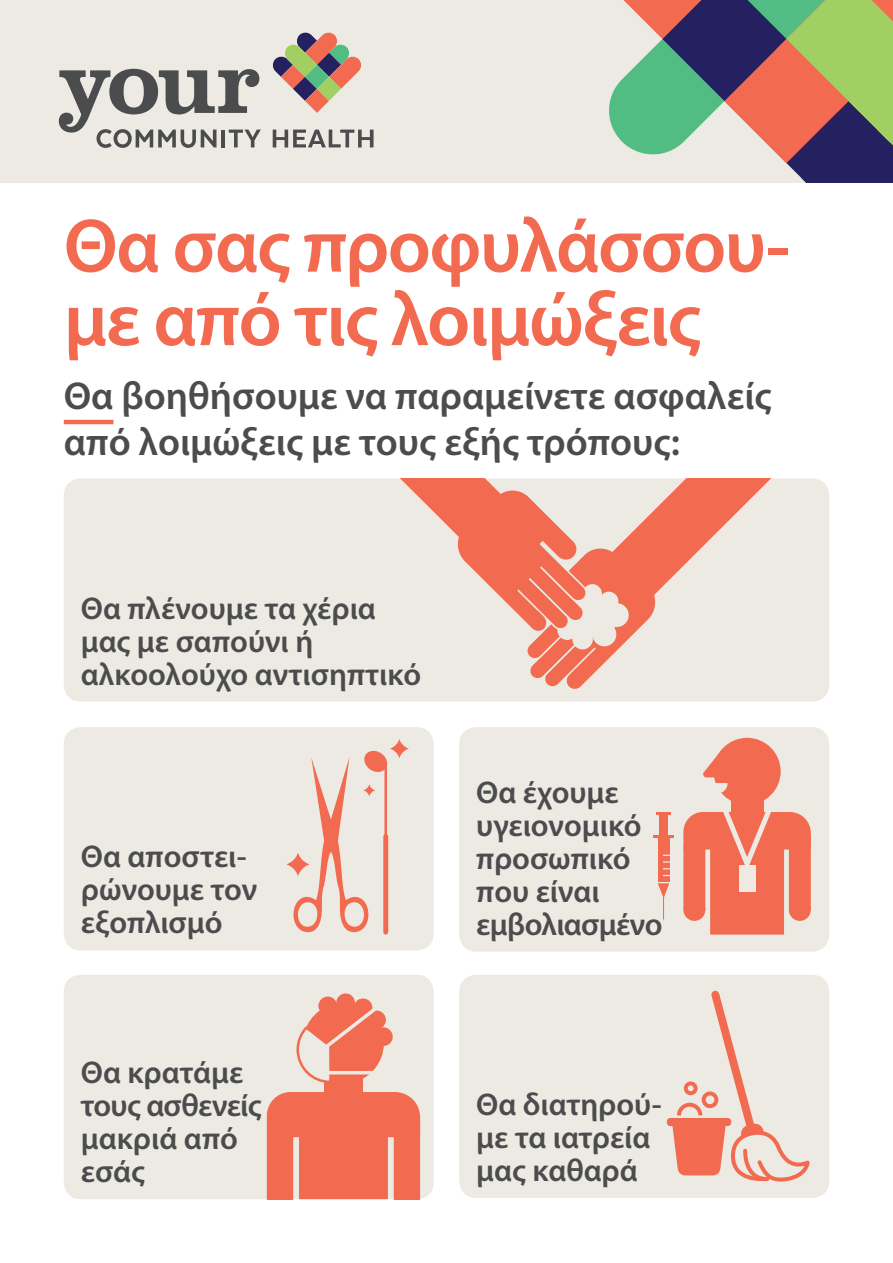
<style>
.page{position:relative;width:893px;height:1263px;background:#fff}
.page>*{position:absolute;margin:0;border:0;box-sizing:border-box;transform-origin:0 0}
.Heading{font:600 76.5px/73.5px "Myriad Pro";letter-spacing:-.02em;color:#f26b50}
.Small_black_subhead{font:600 39px/46.5px "Myriad Pro";color:#4b4c4d}
.Small_Body{font:600 31.5px/33px "Myriad Pro";color:#4b4c4d}
</style>
<div class="page">
<div style="left:64px;top:478px;width:765px;height:224px;background:#edeae3;border-radius:17px"></div>
<div style="left:459px;top:975px;width:370px;height:223px;background:#edeae3;border-radius:17px"></div>
<hr style="left:64px;top:420px;width:49px;height:4px;background:#f26b50">
<div style="left:64px;top:727px;width:370px;height:223px;background:#edeae3;border-radius:17px"></div>
<div style="left:459px;top:727px;width:370px;height:224px;background:#edeae3;border-radius:17px"></div>
<div style="left:64px;top:975px;width:370px;height:224px;background:#edeae3;border-radius:17px"></div>
<svg style="left:333px;top:478px;width:470px;height:211px"></svg>
<svg style="left:286px;top:739px;width:123px;height:193px"></svg>
<div style="left:731px;top:796px;width:32px;height:34px;background:#f26b50"></div>
<div style="left:713px;top:738px;width:68px;height:67px;background:#f26b50;border-radius:50%"></div>
<svg style="left:703px;top:748px;width:20px;height:29px"></svg>
<svg style="left:715px;top:783px;width:13px;height:10px"></svg>
<svg style="left:683px;top:802px;width:128px;height:132px"></svg>
<div style="left:739px;top:865px;width:16px;height:27px;background:#edeae3"></div>
<div style="left:658px;top:835px;width:11px;height:47px;background:#f26b50"></div>
<div style="left:659px;top:813px;width:9px;height:47px;background:#f26b50"></div>
<hr style="left:653px;top:835px;width:21px;height:2px;background:#f26b50">
<svg style="left:656px;top:812px;width:15px;height:2px"></svg>
<svg style="left:658px;top:883px;width:11px;height:38px"></svg>
<svg style="left:663px;top:855px;width:7px;height:14px"></svg>
<div style="left:324px;top:1073px;width:39px;height:41px;background:#f26b50"></div>
<div style="left:267px;top:1092px;width:153px;height:107px;background:#f26b50"></div>
<svg style="left:296px;top:993px;width:97px;height:90px"></svg>
<hr style="left:326px;top:1071px;width:53px;height:3px;background:#edeae3">
<div style="left:667px;top:1118px;width:64px;height:8px;background:#f26b50;border-radius:4px"></div>
<svg style="left:672px;top:991px;width:138px;height:190px"></svg>
<div style="left:0;top:0;width:893px;height:183px;background:#edeae3"></div>
<svg style="left:59px;top:69px;width:202px;height:79px"></svg>
<svg style="left:273px;top:130px;width:100px;height:17px"></svg>
<svg style="left:273px;top:32px;width:88px;height:81px"></svg>
<svg style="left:609px;top:0;width:284px;height:183px"></svg>
<p class="Heading" style="left:64px;top:207px;width:727px">Θα σας προφυλάσσου&shy;με από τις λοιμώξεις</p>
<p class="Small_black_subhead" style="left:64px;top:371px;width:709px">Θα βοηθήσουμε να παραμείνετε ασφαλείς από λοιμώξεις με τους εξής τρόπους:</p>
<p class="Small_Body" style="left:81px;top:591px;width:342px">Θα πλένουμε τα χέρια μας με σαπούνι ή αλκοολούχο αντισηπτικό</p>
<p class="Small_Body" style="left:81px;top:839px;width:178px">Θα αποστει&shy;ρώνουμε τον εξοπλισμό</p>
<p class="Small_Body" style="left:81px;top:1055px;width:182px">Θα κρατάμε τους ασθενείς μακριά από εσάς</p>
<p class="Small_Body" style="left:476px;top:775px;width:188px">Θα έχουμε υγειονομικό προσωπικό που είναι εμβολιασμένο</p>
<p class="Small_Body" style="left:476px;top:1087px;width:187px">Θα διατηρού&shy;με τα ιατρεία μας καθαρά</p>
</div>
